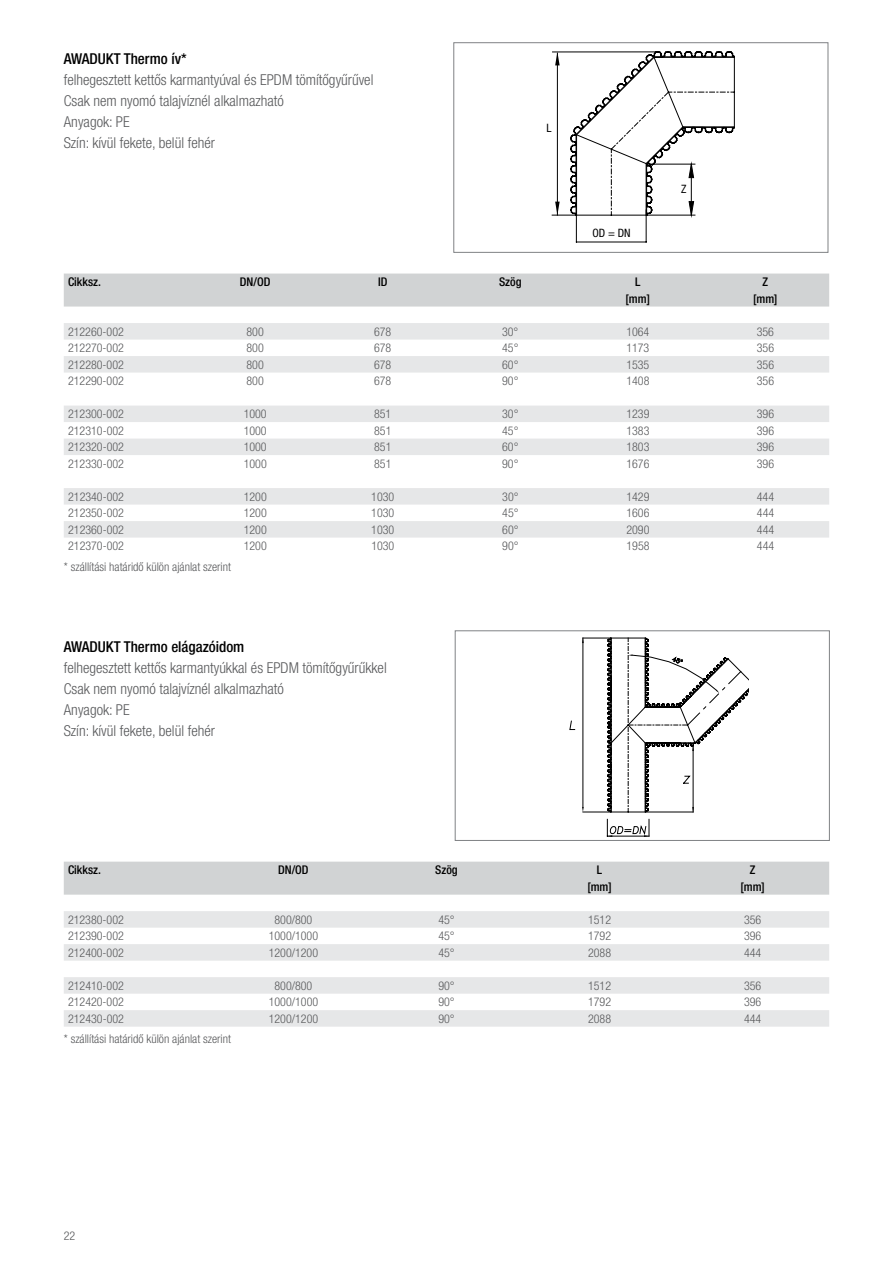
<style>
.page{position:relative;width:893px;height:1263px;background:#fff}
.page>*{position:absolute;margin:0;border:0;box-sizing:border-box;transform-origin:0 0}
.t1{font:300 condensed 15px/21px "Helvetica Neue LT Com";color:#58595b}
.t2{font:500 condensed 15px "Helvetica Neue LT Com";color:#000}
.t3{font:300 condensed 12px "Helvetica Neue LT Com";color:#58595b}
.t4{font:500 condensed 12px "Helvetica Neue LT Com";color:#000}
.t5{font:condensed 11.55px "Helvetica Neue LT Com";color:#000}
</style>
<div class="page">
<svg style="left:552px;top:51px;width:182px;height:191px"></svg>
<hr style="left:576px;top:242px;width:70px;height:1px;background:#000">
<div style="left:454px;top:43px;width:374px;height:210px;border:1px solid #808285"></div>
<div style="left:64px;top:274px;width:765px;height:33px;background:#d1d3d4"></div>
<svg style="left:64px;top:323px;width:765px;height:215px"></svg>
<div style="left:64px;top:862px;width:765px;height:33px;background:#d1d3d4"></div>
<svg style="left:64px;top:911px;width:765px;height:116px;fill:#e6e7e8"></svg>
<div style="left:455px;top:631px;width:375px;height:210px;border:1px solid #808285"></div>
<svg style="left:570px;top:721px;width:5px;height:9px"></svg>
<svg style="left:582px;top:638px;width:166px;height:199px"></svg>
<p class="t2" style="left:64px;top:49px;width:124px">AWADUKT Thermo ív*</p>
<p class="t1" style="left:64px;top:69px;width:311px">felhegesztett kettős karmantyúval és EPDM tömítőgyűrűvel Csak nem nyomó talajvíznél alkalmazható<br>Anyagok: PE<br>Szín: kívül fekete, belül fehér</p>
<p class="t5" style="left:546px;top:121px;width:7px">L</p>
<p class="t5" style="left:592px;top:226px;width:40px">OD = DN</p>
<p class="t5" style="left:681px;top:182px;width:7px">Z</p>
<p class="t4" style="left:68px;top:275px;width:34px">Cikksz.</p>
<p class="t4" style="left:240px;top:275px;width:32px">DN/OD</p>
<p class="t4" style="left:378px;top:275px;width:11px">ID</p>
<p class="t4" style="left:499px;top:275px;width:24px">Szög</p>
<p class="t4" style="left:635px;top:275px;width:7px">L</p>
<p class="t4" style="left:763px;top:275px;width:7px">Z</p>
<p class="t4" style="left:626px;top:291px;width:26px">[mm]</p>
<p class="t4" style="left:753px;top:291px;width:26px">[mm]</p>
<p class="t3" style="left:68px;top:324px;width:57px">212260-002</p>
<p class="t3" style="left:246px;top:324px;width:19px">800</p>
<p class="t3" style="left:374px;top:324px;width:19px">678</p>
<p class="t3" style="left:502px;top:324px;width:18px">30°</p>
<p class="t3" style="left:626px;top:324px;width:25px">1064</p>
<p class="t3" style="left:757px;top:324px;width:19px">356</p>
<p class="t3" style="left:68px;top:341px;width:57px">212270-002</p>
<p class="t3" style="left:247px;top:341px;width:19px">800</p>
<p class="t3" style="left:374px;top:341px;width:19px">678</p>
<p class="t3" style="left:502px;top:341px;width:18px">45°</p>
<p class="t3" style="left:626px;top:341px;width:25px">1173</p>
<p class="t3" style="left:757px;top:341px;width:19px">356</p>
<p class="t3" style="left:68px;top:357px;width:57px">212280-002</p>
<p class="t3" style="left:247px;top:357px;width:19px">800</p>
<p class="t3" style="left:374px;top:357px;width:19px">678</p>
<p class="t3" style="left:502px;top:357px;width:18px">60°</p>
<p class="t3" style="left:626px;top:357px;width:25px">1535</p>
<p class="t3" style="left:757px;top:357px;width:19px">356</p>
<p class="t3" style="left:68px;top:374px;width:57px">212290-002</p>
<p class="t3" style="left:247px;top:374px;width:19px">800</p>
<p class="t3" style="left:374px;top:374px;width:19px">678</p>
<p class="t3" style="left:502px;top:374px;width:18px">90°</p>
<p class="t3" style="left:626px;top:374px;width:25px">1408</p>
<p class="t3" style="left:757px;top:374px;width:19px">356</p>
<p class="t3" style="left:68px;top:407px;width:57px">212300-002</p>
<p class="t3" style="left:244px;top:407px;width:25px">1000</p>
<p class="t3" style="left:374px;top:407px;width:19px">851</p>
<p class="t3" style="left:502px;top:407px;width:18px">30°</p>
<p class="t3" style="left:626px;top:407px;width:25px">1239</p>
<p class="t3" style="left:757px;top:407px;width:19px">396</p>
<p class="t3" style="left:68px;top:423px;width:57px">212310-002</p>
<p class="t3" style="left:244px;top:423px;width:25px">1000</p>
<p class="t3" style="left:374px;top:423px;width:19px">851</p>
<p class="t3" style="left:502px;top:423px;width:18px">45°</p>
<p class="t3" style="left:626px;top:423px;width:25px">1383</p>
<p class="t3" style="left:757px;top:423px;width:19px">396</p>
<p class="t3" style="left:68px;top:440px;width:57px">212320-002</p>
<p class="t3" style="left:244px;top:440px;width:25px">1000</p>
<p class="t3" style="left:374px;top:440px;width:19px">851</p>
<p class="t3" style="left:502px;top:440px;width:18px">60°</p>
<p class="t3" style="left:626px;top:440px;width:25px">1803</p>
<p class="t3" style="left:757px;top:440px;width:19px">396</p>
<p class="t3" style="left:68px;top:456px;width:57px">212330-002</p>
<p class="t3" style="left:244px;top:456px;width:25px">1000</p>
<p class="t3" style="left:374px;top:456px;width:19px">851</p>
<p class="t3" style="left:502px;top:456px;width:18px">90°</p>
<p class="t3" style="left:626px;top:456px;width:25px">1676</p>
<p class="t3" style="left:757px;top:456px;width:19px">396</p>
<p class="t3" style="left:68px;top:489px;width:57px">212340-002</p>
<p class="t3" style="left:244px;top:489px;width:25px">1200</p>
<p class="t3" style="left:371px;top:489px;width:25px">1030</p>
<p class="t3" style="left:502px;top:489px;width:18px">30°</p>
<p class="t3" style="left:626px;top:489px;width:25px">1429</p>
<p class="t3" style="left:757px;top:489px;width:19px">444</p>
<p class="t3" style="left:68px;top:506px;width:57px">212350-002</p>
<p class="t3" style="left:244px;top:506px;width:25px">1200</p>
<p class="t3" style="left:371px;top:506px;width:25px">1030</p>
<p class="t3" style="left:502px;top:506px;width:18px">45°</p>
<p class="t3" style="left:626px;top:506px;width:25px">1606</p>
<p class="t3" style="left:757px;top:506px;width:19px">444</p>
<p class="t3" style="left:68px;top:522px;width:57px">212360-002</p>
<p class="t3" style="left:244px;top:522px;width:25px">1200</p>
<p class="t3" style="left:371px;top:522px;width:25px">1030</p>
<p class="t3" style="left:502px;top:522px;width:18px">60°</p>
<p class="t3" style="left:626px;top:522px;width:25px">2090</p>
<p class="t3" style="left:757px;top:522px;width:19px">444</p>
<p class="t3" style="left:68px;top:539px;width:57px">212370-002</p>
<p class="t3" style="left:244px;top:539px;width:25px">1200</p>
<p class="t3" style="left:371px;top:539px;width:25px">1030</p>
<p class="t3" style="left:502px;top:539px;width:18px">90°</p>
<p class="t3" style="left:626px;top:539px;width:25px">1958</p>
<p class="t3" style="left:757px;top:539px;width:19px">444</p>
<p class="t3" style="left:64px;top:559px;width:169px">* szállítási határidő külön ajánlat szerint</p>
<p class="t2" style="left:64px;top:637px;width:182px">AWADUKT Thermo elágazóidom</p>
<p class="t1" style="left:64px;top:657px;width:324px">felhegesztett kettős karmantyúkkal és EPDM tömítőgyűrűkkel Csak nem nyomó talajvíznél alkalmazható<br>Anyagok: PE<br>Szín: kívül fekete, belül fehér</p>
<p class="t4" style="left:68px;top:863px;width:34px">Cikksz.</p>
<p class="t4" style="left:278px;top:863px;width:32px">DN/OD</p>
<p class="t4" style="left:435px;top:863px;width:24px">Szög</p>
<p class="t4" style="left:597px;top:863px;width:7px">L</p>
<p class="t4" style="left:750px;top:863px;width:7px">Z</p>
<p class="t4" style="left:587px;top:879px;width:26px">[mm]</p>
<p class="t4" style="left:740px;top:879px;width:26px">[mm]</p>
<p class="t3" style="left:68px;top:912px;width:57px">212380-002</p>
<p class="t3" style="left:274px;top:912px;width:39px">800/800</p>
<p class="t3" style="left:438px;top:912px;width:18px">45°</p>
<p class="t3" style="left:588px;top:912px;width:25px">1512</p>
<p class="t3" style="left:744px;top:912px;width:19px">356</p>
<p class="t3" style="left:68px;top:929px;width:57px">212390-002</p>
<p class="t3" style="left:269px;top:929px;width:51px">1000/1000</p>
<p class="t3" style="left:438px;top:929px;width:18px">45°</p>
<p class="t3" style="left:588px;top:929px;width:25px">1792</p>
<p class="t3" style="left:744px;top:929px;width:19px">396</p>
<p class="t3" style="left:68px;top:945px;width:57px">212400-002</p>
<p class="t3" style="left:269px;top:945px;width:51px">1200/1200</p>
<p class="t3" style="left:438px;top:945px;width:18px">45°</p>
<p class="t3" style="left:588px;top:945px;width:25px">2088</p>
<p class="t3" style="left:744px;top:945px;width:19px">444</p>
<p class="t3" style="left:68px;top:978px;width:57px">212410-002</p>
<p class="t3" style="left:274px;top:978px;width:39px">800/800</p>
<p class="t3" style="left:438px;top:978px;width:18px">90°</p>
<p class="t3" style="left:588px;top:978px;width:25px">1512</p>
<p class="t3" style="left:744px;top:978px;width:19px">356</p>
<p class="t3" style="left:68px;top:995px;width:57px">212420-002</p>
<p class="t3" style="left:269px;top:995px;width:51px">1000/1000</p>
<p class="t3" style="left:438px;top:995px;width:18px">90°</p>
<p class="t3" style="left:588px;top:995px;width:25px">1792</p>
<p class="t3" style="left:744px;top:995px;width:19px">396</p>
<p class="t3" style="left:68px;top:1011px;width:57px">212430-002</p>
<p class="t3" style="left:269px;top:1011px;width:51px">1200/1200</p>
<p class="t3" style="left:438px;top:1011px;width:18px">90°</p>
<p class="t3" style="left:588px;top:1011px;width:25px">2088</p>
<p class="t3" style="left:744px;top:1011px;width:19px">444</p>
<p class="t3" style="left:64px;top:1032px;width:169px">* szállítási határidő külön ajánlat szerint</p>
<p class="t3" style="left:64px;top:1228px;width:13px">22</p>
</div>
